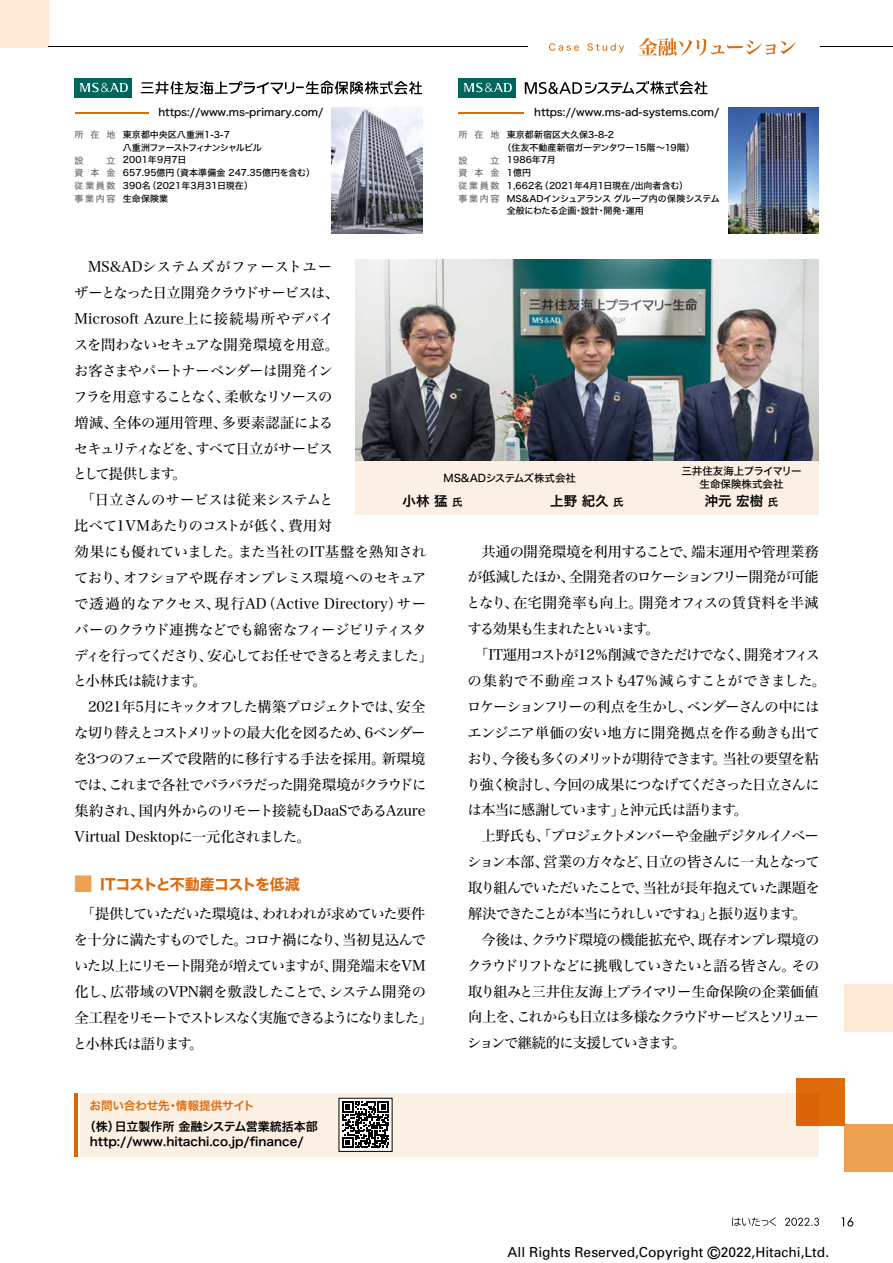
<style>
.page{position:relative;width:893px;height:1263px;background:#fff}
.page>*{position:absolute;margin:0;border:0;box-sizing:border-box;transform-origin:0 0}
.t1{font:15px "Hira Kaku Std N W7";letter-spacing:-.05em;color:#de6a0a}
.t2{font:14.25px/26px "Hira Min Std W4";letter-spacing:-.05em;color:#000}
.t3{font:14.25px "Hira Min Std W4";color:#000}
.t4{font:14.25px "Hira Min Std W4";letter-spacing:-.075em;color:#000}
.t5{font:14.25px "Hira Min Std W4";letter-spacing:-.08em;color:#000}
.t6{font:14.25px "Hira Min Std W4";letter-spacing:-.09em;color:#000}
.t7{font:14.25px "Hira Min Std W4";letter-spacing:-.005em;color:#000}
.t8{font:14.25px "Hira Min Std W4";letter-spacing:-.095em;color:#000}
.t9{font:14.25px "Hira Min Std W4";letter-spacing:-.03em;color:#000}
.t10{font:14.25px "Hira Min Std W4";letter-spacing:-.105em;color:#000}
.t11{font:14.25px "Hira Min Std W4";letter-spacing:-.025em;color:#000}
.t12{font:14.25px "Hira Min Std W4";letter-spacing:-.1em;color:#000}
.t13{font:14.25px "Hira Min Std W4";letter-spacing:-.12em;color:#000}
.t14{font:14.25px "Hira Min Std W4";letter-spacing:-.085em;color:#000}
.t15{font:14.25px "Hira Min Std W4";letter-spacing:-.07em;color:#000}
.t16{font:14.25px "Hira Min Std W4";letter-spacing:-.015em;color:#000}
.t17{font:14.25px "Hira Min Std W4";letter-spacing:-.01em;color:#000}
.t18{font:14.25px "Hira Min Std W4";letter-spacing:-.02em;color:#000}
.t19{font:14.25px "Hira Min Std W4";letter-spacing:.02em;color:#000}
.t20{font:14.25px "Hira Min Std W4";letter-spacing:.015em;color:#000}
.t21{font:13.8px "Univers";color:#000}
.t22{font:13.5px "Hira Kaku Std N W6";color:#000}
.t23{font:12px/15px "Hira Kaku Std N W6";color:#000}
.t24{font:11.7px "Hira Kaku Std N W6";letter-spacing:-.02em;color:#de6a0a}
.t25{font:10.5px/12.8px "Hira Kaku Std N W5";color:#000;text-align:center}
.t26{font:9px/12.8px "Hira Kaku Std N W5";letter-spacing:.005em;color:#000}
.t27{font:9px/12.8px "Hira Kaku Std N W5";letter-spacing:.185em;color:#686d71;text-align:justify}
.t28{font:9px "Hira Kaku Std N W5";letter-spacing:-.04em;color:#000}
.t29{font:9px "Hira Kaku Std N W5";letter-spacing:-.02em;color:#000}
.s1{font-size:21.75px;color:#eca153}
.s2{font-size:10.5px}
.s3{font-size:16.95px}
</style>
<div class="page">
<div style="left:0;top:0;width:49px;height:47px;background:#fbe9d5"></div>
<svg style="left:841px;top:1217px;width:12px;height:9px"></svg>
<svg style="left:785px;top:1217px;width:34px;height:9px"></svg>
<svg style="left:732px;top:1217px;width:44px;height:9px"></svg>
<hr style="left:820px;top:47px;width:73px;height:1px;background:#000">
<hr style="left:459px;top:113px;width:65px;height:1px;background:#de6a0a">
<hr style="left:75px;top:113px;width:74px;height:1px;background:#de6a0a">
<hr style="left:49px;top:47px;width:479px;height:1px;background:#000">
<svg style="left:549px;top:43px;width:30px;height:8px"></svg>
<svg style="left:587px;top:43px;width:37px;height:10px"></svg>
<svg style="left:639px;top:38px;width:157px;height:18px"></svg>
<div style="left:844px;top:985px;width:49px;height:47px;background:#fbe9d5"></div>
<div style="left:844px;top:1124px;width:49px;height:48px;background:#eca153"></div>
<div style="left:796px;top:1078px;width:49px;height:47px;background:#de6a0a"></div>
<div style="left:74px;top:1093px;width:745px;height:64px;background:#fcf0e5"></div>
<div style="left:74px;top:1093px;width:5px;height:64px;background:#db6308"></div>
<hr style="left:79px;top:1093px;width:1px;height:64px;background:#fff">
<img style="left:728px;top:107px;width:91px;height:127px">
<img style="left:332px;top:107px;width:91px;height:126px">
<div style="left:75px;top:78px;width:57px;height:19px;background:#00665b"></div>
<svg style="left:79px;top:83px;width:49px;height:9px"></svg>
<svg style="left:141px;top:81px;width:281px;height:13px"></svg>
<svg style="left:525px;top:81px;width:182px;height:13px"></svg>
<div style="left:459px;top:78px;width:57px;height:19px;background:#00665b"></div>
<svg style="left:463px;top:83px;width:49px;height:9px"></svg>
<div style="left:339px;top:1098px;width:53px;height:53px;background:#fff"></div>
<svg style="left:342px;top:1101px;width:47px;height:47px"></svg>
<img style="left:355px;top:260px;width:464px;height:201px">
<div style="left:355px;top:461px;width:464px;height:54px;background:#fcf0e5"></div>
<p class="t25" style="left:158px;top:106px;width:166px">https://www.ms-primary.com/</p>
<p class="t26" style="left:123px;top:128px;width:194px">東京都中央区八重洲1-3-7<br>八重洲ファーストフィナンシャルビル<br>2001年9月7日<br>657.95億円（資本準備金 247.35億円を含む）<br>390名（2021年3月31日現在）<br>生命保険業</p>
<p class="t27" style="left:75px;top:128px;width:42px">所在地</p>
<p class="t27" style="left:75px;top:154px;width:10px">設</p>
<p class="t27" style="left:75px;top:154px;width:42px;text-indent:32px">立資本金従業員数事業内容</p>
<p class="t25" style="left:534px;top:106px;width:187px">https://www.ms-ad-systems.com/</p>
<p class="t26" style="left:507px;top:128px;width:109px">東京都新宿区大久保3-8-2</p>
<p class="t26" style="left:502px;top:141px;width:194px">（住友不動産新宿ガーデンタワー15階～19階）</p>
<p class="t26" style="left:507px;top:154px;width:51px">1986年7月</p>
<p class="t26" style="left:507px;top:167px;width:26px">1億円</p>
<p class="t26" style="left:507px;top:179px;width:183px">1,662名（2021年4月1日現在/出向者含む）</p>
<p class="t28" style="left:507px;top:191px;width:214px">MS&amp;ADインシュアランス グループ内の保険システム</p>
<p class="t29" style="left:507px;top:204px;width:138px">全般にわたる企画・設計・開発・運用</p>
<p class="t27" style="left:459px;top:128px;width:42px">所在地</p>
<p class="t27" style="left:459px;top:154px;width:10px">設</p>
<p class="t27" style="left:459px;top:154px;width:42px;text-indent:32px">立資本金従業員数事業内容</p>
<p class="t20" style="left:88px;top:257px;width:245px">MS&amp;ADシステムズがファーストユー</p>
<p class="t4" style="left:74px;top:283px;width:266px">ザーとなった日立開発クラウドサービスは、</p>
<p class="t3" style="left:75px;top:308px;width:261px">Microsoft Azure上に接続場所やデバイ</p>
<p class="t18" style="left:74px;top:334px;width:266px">スを問わないセキュアな開発環境を用意。</p>
<p class="t11" style="left:74px;top:360px;width:260px">お客さまやパートナーベンダーは開発イン</p>
<p class="t8" style="left:73px;top:386px;width:260px">フラを用意することなく、柔軟なリソースの</p>
<p class="t19" style="left:75px;top:412px;width:260px">増減、全体の運用管理、多要素認証による</p>
<p class="t2" style="left:74px;top:435px;width:260px">セキュリティなどを、すべて日立がサービス</p>
<p class="t13" style="left:73px;top:464px;width:115px">として提供します。</p>
<p class="t3" style="left:81px;top:490px;width:254px">「日立さんのサービスは従来システムと</p>
<p class="t9" style="left:74px;top:516px;width:259px">比べて1VMあたりのコストが低く、費用対</p>
<p class="t3" style="left:75px;top:541px;width:353px">効果にも優れていました。また当社のIT基盤を熟知され</p>
<p class="t2" style="left:74px;top:564px;width:354px">ており、オフショアや既存オンプレミス環境へのセキュア</p>
<p class="t3" style="left:74px;top:593px;width:354px">で透過的なアクセス、現行AD（Active Directory）サー</p>
<p class="t2" style="left:74px;top:616px;width:354px">バーのクラウド連携などでも綿密なフィージビリティスタ</p>
<p class="t5" style="left:74px;top:645px;width:360px">ディを行ってくださり、安心してお任せできると考えました」</p>
<p class="t2" style="left:73px;top:668px;width:135px">と小林氏は続けます。</p>
<p class="t5" style="left:88px;top:697px;width:339px">2021年5月にキックオフした構築プロジェクトでは、安全</p>
<p class="t14" style="left:74px;top:723px;width:353px">な切り替えとコストメリットの最大化を図るため、6ベンダー</p>
<p class="t11" style="left:74px;top:748px;width:353px">を3つのフェーズで段階的に移行する手法を採用。新環境</p>
<p class="t4" style="left:74px;top:774px;width:354px">では、これまで各社でバラバラだった開発環境がクラウドに</p>
<p class="t2" style="left:75px;top:797px;width:352px">集約され、国内外からのリモート接続もDaaSであるAzure</p>
<p class="t17" style="left:75px;top:826px;width:238px">Virtual Desktopに一元化されました。</p>
<p class="t1" style="left:72px;top:872px;width:229px"><span class="s1">■</span> ITコストと不動産コストを低減</p>
<p class="t2" style="left:73px;top:901px;width:361px;text-indent:8px">「提供していただいた環境は、われわれが求めていた要件を十分に満たすものでした。コロナ禍になり、当初見込んでいた以上にリモート開発が増えていますが、開発端末をVM化し、広帯域のVPN網を敷設したことで、システム開発の全工程をリモートでストレスなく実施できるようになりました」と小林氏は語ります。</p>
<p class="t25" style="left:681px;top:465px;width:122px">三井住友海上プライマリー生命保険株式会社</p>
<p class="t22" style="left:705px;top:491px;width:75px">沖元 宏樹 <span class="s2">氏</span></p>
<p class="t25" style="left:443px;top:472px;width:134px">MS&amp;ADシステムズ株式会社</p>
<p class="t22" style="left:402px;top:491px;width:61px">小林 猛 <span class="s2">氏</span></p>
<p class="t22" style="left:550px;top:491px;width:75px">上野 紀久 <span class="s2">氏</span></p>
<p class="t16" style="left:481px;top:541px;width:339px">共通の開発環境を利用することで、端末運用や管理業務</p>
<p class="t4" style="left:468px;top:567px;width:352px">が低減したほか、全開発者のロケーションフリー開発が可能</p>
<p class="t3" style="left:466px;top:593px;width:354px">となり、在宅開発率も向上。開発オフィスの賃貸料を半減</p>
<p class="t12" style="left:467px;top:619px;width:194px">する効果も生まれたといいます。</p>
<p class="t6" style="left:474px;top:644px;width:347px">「IT運用コストが12％削減できただけでなく、開発オフィス</p>
<p class="t7" style="left:468px;top:670px;width:360px">の集約で不動産コストも47％減らすことができました。</p>
<p class="t4" style="left:467px;top:696px;width:354px">ロケーションフリーの利点を生かし、ベンダーさんの中には</p>
<p class="t7" style="left:468px;top:722px;width:353px">エンジニア単価の安い地方に開発拠点を作る動きも出て</p>
<p class="t12" style="left:467px;top:748px;width:353px">おり、今後も多くのメリットが期待できます。当社の要望を粘</p>
<p class="t2" style="left:466px;top:771px;width:355px">り強く検討し、今回の成果につなげてくださった日立さんに</p>
<p class="t6" style="left:467px;top:800px;width:282px">は本当に感謝しています」と沖元氏は語ります。</p>
<p class="t8" style="left:481px;top:826px;width:339px">上野氏も、「プロジェクトメンバーや金融デジタルイノベー</p>
<p class="t2" style="left:467px;top:848px;width:354px">ション本部、営業の方々など、日立の皆さんに一丸となって</p>
<p class="t15" style="left:468px;top:877px;width:353px">取り組んでいただいたことで、当社が長年抱えていた課題を</p>
<p class="t13" style="left:468px;top:903px;width:340px">解決できたことが本当にうれしいですね」と振り返ります。</p>
<p class="t2" style="left:481px;top:926px;width:339px">今後は、クラウド環境の機能拡充や、既存オンプレ環境の</p>
<p class="t2" style="left:467px;top:952px;width:354px">クラウドリフトなどに挑戦していきたいと語る皆さん。その</p>
<p class="t9" style="left:468px;top:981px;width:352px">取り組みと三井住友海上プライマリー生命保険の企業価値</p>
<p class="t10" style="left:468px;top:1007px;width:352px">向上を、これからも日立は多様なクラウドサービスとソリュー</p>
<p class="t10" style="left:467px;top:1033px;width:221px">ションで継続的に支援していきます。</p>
<p class="t24" style="left:90px;top:1097px;width:167px">お問い合わせ先・情報提供サイト</p>
<p class="t23" style="left:90px;top:1119px;width:230px;text-indent:-6px">（株）日立製作所 金融システム営業統括本部http://www.hitachi.co.jp/finance/</p>
<p class="t21" style="left:508px;top:1244px;width:323px">All Rights Reserved,Copyright <span class="s3">©</span>2022,Hitachi,Ltd.</p>
</div>
